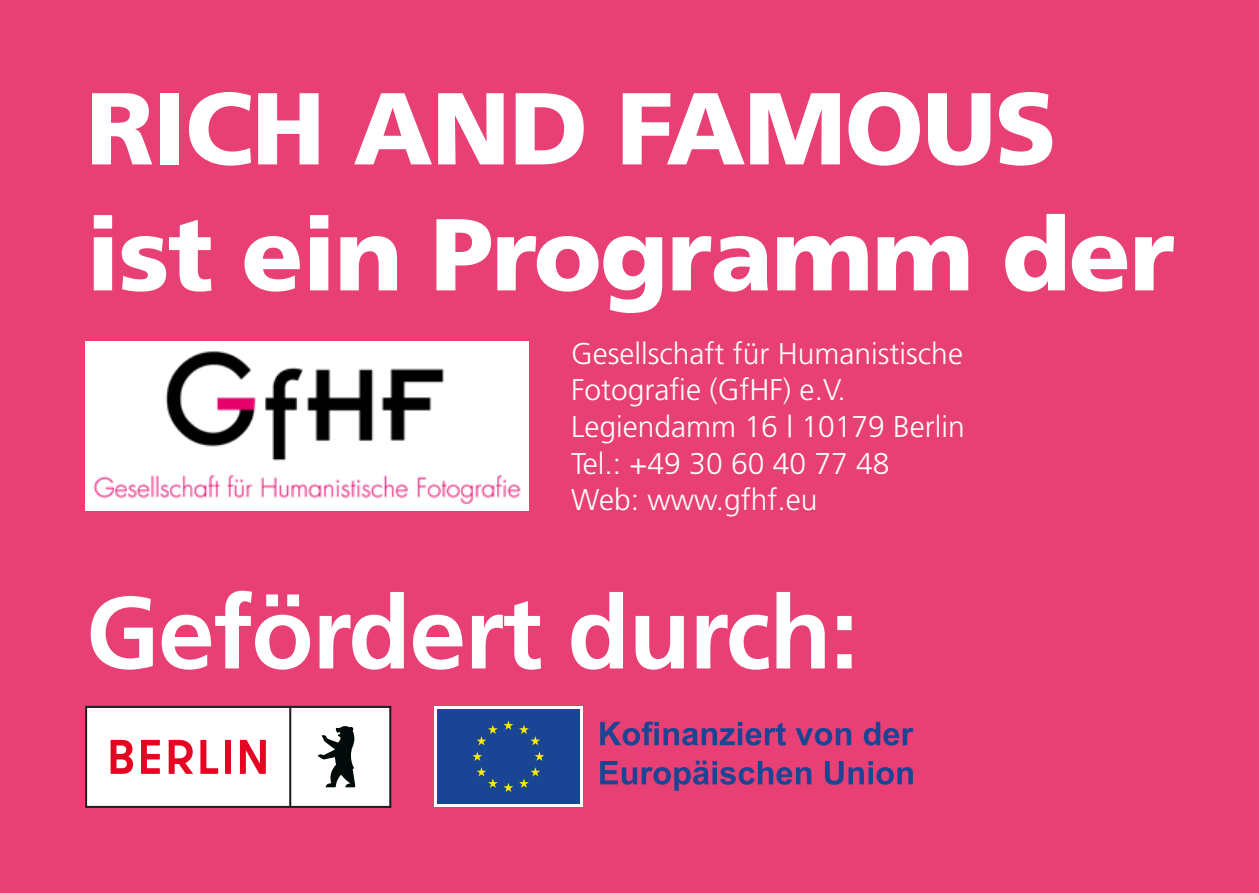
<style>
.page{position:relative;width:1259px;height:893px;background:#e83f75}
.page>*{position:absolute;margin:0;border:0;box-sizing:border-box;transform-origin:0 0}
.t1{font:900 102px/126px "Frutiger CE";letter-spacing:-.015em;color:#fff}
.t2{font:700 102px "Frutiger CE";letter-spacing:-.015em;color:#fff}
.t3{font:300 30px/36.6px "Frutiger CE";color:#fff}
</style>
<div class="page">
<img style="left:85px;top:341px;width:443px;height:169px">
<svg style="left:85px;top:706px;width:306px;height:102px;background:#e6d4d6"></svg>
<div style="left:434px;top:706px;width:148px;height:101px;background:#fff"></div>
<div style="left:437px;top:709px;width:142px;height:95px;background:#194594"></div>
<svg style="left:476px;top:720px;width:37px;height:25px"></svg>
<svg style="left:472px;top:752px;width:10px;height:9px"></svg>
<svg style="left:476px;top:767px;width:37px;height:25px"></svg>
<svg style="left:519px;top:767px;width:21px;height:21px"></svg>
<svg style="left:534px;top:751px;width:10px;height:10px"></svg>
<svg style="left:519px;top:725px;width:21px;height:20px"></svg>
<svg style="left:600px;top:721px;width:186px;height:25px"></svg>
<svg style="left:795px;top:728px;width:56px;height:18px"></svg>
<svg style="left:864px;top:722px;width:49px;height:24px"></svg>
<svg style="left:600px;top:761px;width:211px;height:30px"></svg>
<svg style="left:825px;top:761px;width:88px;height:24px"></svg>
<h1 class="t1" style="left:86px;top:66px;width:1090px">RICH AND FAMOUS ist ein Programm der</h1>
<p class="t3" style="left:571px;top:335px;width:395px">Gesellschaft für Humanistische<br>Fotografie (GfHF) e.V.<br>Legiendamm 16 | 10179 Berlin<br>Tel.: +49 30 60 40 77 48<br>Web: www.gfhf.eu</p>
<h1 class="t2" style="left:86px;top:575px;width:774px">Gefördert durch:</h1>
</div>
